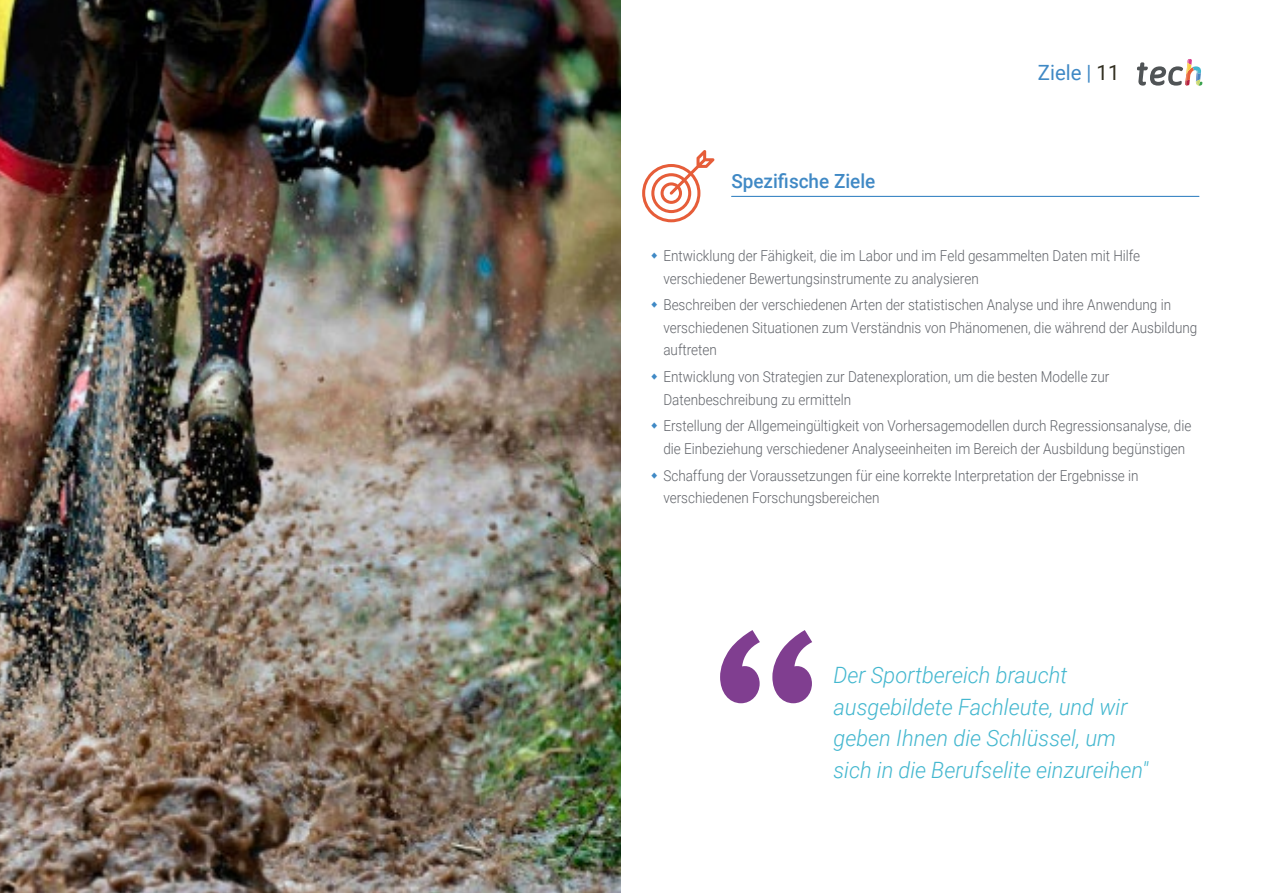
<style>
.page{position:relative;width:1263px;height:893px;background:#fff}
.page>*{position:absolute;margin:0;border:0;box-sizing:border-box;transform-origin:0 0}
.t1{font:italic 300 22.5px/31.5px "Roboto";color:#43b7cf}
.t2{font:21px "Roboto";color:#4089c5}
.t3{font:500 19.5px "Roboto";color:#4089c5}
.t4{font:300 15px/22.5px "Roboto";color:#61646a;scale:.9 1}
.s1{color:#312e20}
</style>
<div class="page">
<img style="left:0;top:0;width:621px;height:893px">
<svg style="left:1137px;top:59px;width:65px;height:27px"></svg>
<svg style="left:720px;top:630px;width:92px;height:73px"></svg>
<svg style="left:642px;top:150px;width:72px;height:72px"></svg>
<hr style="left:731px;top:196px;width:468px;height:1px;background:#4089c5">
<h3 class="t3" style="left:731px;top:167px;width:145px">Spezifische Ziele</h3>
<h2 class="t2" style="left:1038px;top:57px;width:83px">Ziele | <span class="s1">11</span></h2>
<p class="t4" style="left:663px;top:244px;width:531px">Entwicklung der Fähigkeit, die im Labor und im Feld gesammelten Daten mit Hilfe verschiedener Bewertungsinstrumente zu analysieren</p>
<p class="t4" style="left:663px;top:293px;width:595px">Beschreiben der verschiedenen Arten der statistischen Analyse und ihre Anwendung in verschiedenen Situationen zum Verständnis von Phänomenen, die während der Ausbildung auftreten</p>
<p class="t4" style="left:663px;top:365px;width:497px">Entwicklung von Strategien zur Datenexploration, um die besten Modelle zur<br>Datenbeschreibung zu ermitteln</p>
<p class="t4" style="left:663px;top:414px;width:588px">Erstellung der Allgemeingültigkeit von Vorhersagemodellen durch Regressionsanalyse, die die Einbeziehung verschiedener Analyseeinheiten im Bereich der Ausbildung begünstigen</p>
<p class="t4" style="left:663px;top:463px;width:530px">Schaffung der Voraussetzungen für eine korrekte Interpretation der Ergebnisse in verschiedenen Forschungsbereichen</p>
<h1 class="t1" style="left:833px;top:659px;width:316px">Der Sportbereich braucht ausgebildete Fachleute, und wir geben Ihnen die Schlüssel, um sich in die Berufselite einzureihen"</h1>
</div>
